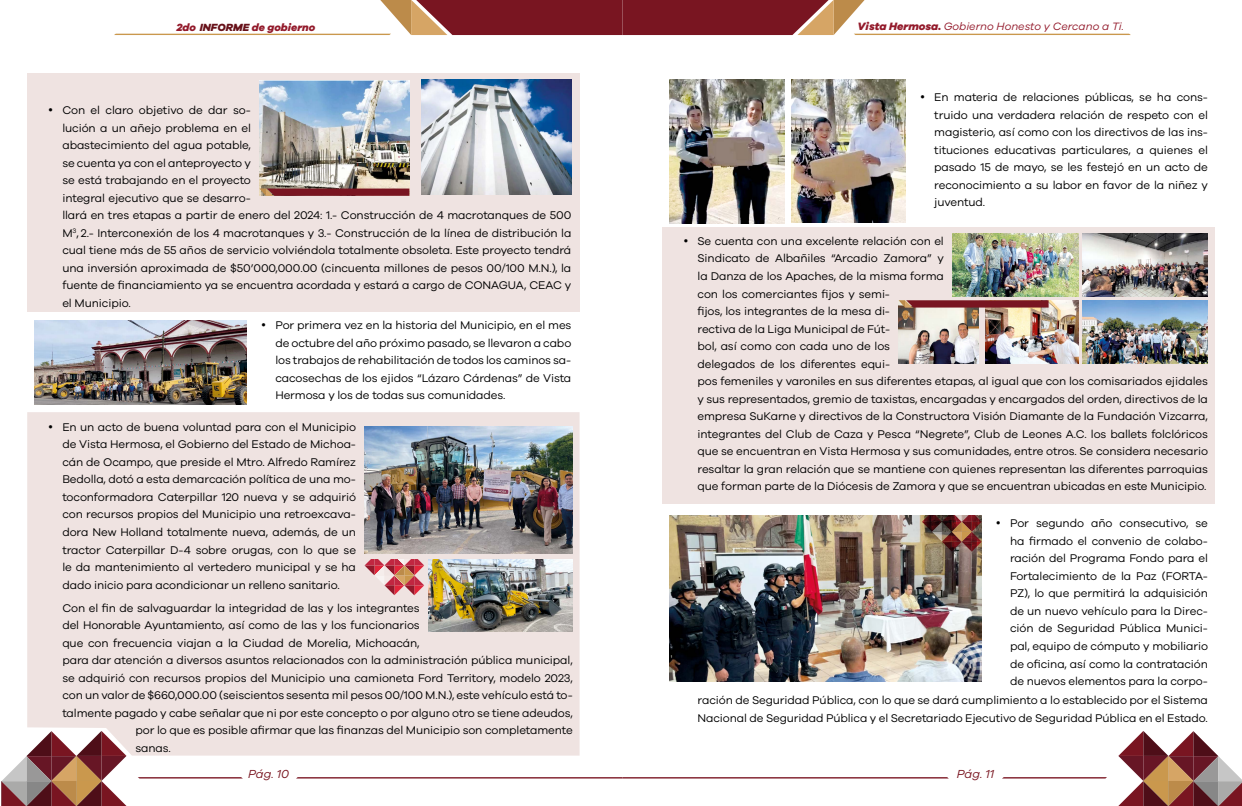
<style>
.page{position:relative;width:1242px;height:806px;background:#fff}
.page>*{position:absolute;margin:0;border:0;box-sizing:border-box;transform-origin:0 0}
.t1{font:italic 12px "Galano Grotesque";color:#791520}
.t2{font:11.5px/17.5px "Galano Grotesque";letter-spacing:-.01em;color:#000;text-align:justify}
.t3{font:italic 11px "Galano Grotesque";color:#931a2b}
.t4{font:italic 800 10.7px "Galano Grotesque";color:#931a2b}
.s1{color:#671119}
.s2{font-weight:800}
</style>
<div class="page">
<svg style="left:1px;top:755px;width:125px;height:51px;background:#9e7068"></svg>
<svg style="left:138px;top:777px;width:104px;height:1px"></svg>
<svg style="left:114px;top:0;width:1016px;height:35px"></svg>
<svg style="left:1118px;top:731px;width:124px;height:74px"></svg>
<svg style="left:1002px;top:777px;width:105px;height:1px"></svg>
<svg style="left:296px;top:777px;width:652px;height:1px"></svg>
<div style="left:662px;top:227px;width:553px;height:276px;background:#efe3e1"></div>
<div style="left:27px;top:74px;width:552px;height:238px;background:#efe3e1"></div>
<div style="left:27px;top:412px;width:552px;height:343px;background:#efe3e1"></div>
<img style="left:421px;top:79px;width:150px;height:115px">
<img style="left:259px;top:81px;width:150px;height:107px">
<img style="left:34px;top:320px;width:213px;height:84px">
<img style="left:364px;top:426px;width:209px;height:126px">
<img style="left:428px;top:559px;width:145px;height:72px">
<img style="left:792px;top:79px;width:114px;height:143px">
<img style="left:669px;top:79px;width:116px;height:144px">
<img style="left:985px;top:300px;width:93px;height:63px">
<img style="left:1082px;top:233px;width:126px;height:63px">
<img style="left:1082px;top:300px;width:126px;height:63px">
<img style="left:952px;top:233px;width:126px;height:63px">
<img style="left:898px;top:307px;width:80px;height:56px">
<img style="left:669px;top:515px;width:312px;height:166px">
<svg style="left:364px;top:559px;width:60px;height:36px;background:#d78e90"></svg>
<svg style="left:922px;top:515px;width:59px;height:36px;background:#7a4e40"></svg>
<svg style="left:259px;top:188px;width:150px;height:8px"></svg>
<svg style="left:898px;top:300px;width:150px;height:7px"></svg>
<p class="t4" style="left:176px;top:20px;width:140px">2do <span class="s1">INFORME</span> de gobierno</p>
<p class="t3" style="left:857px;top:20px;width:268px"><span class="s2">Vista Hermosa.</span> Gobierno Honesto y Cercano a Ti.</p>
<p class="t2" style="left:62px;top:101px;width:510px;text-align:left;text-indent:-14px">• Con el claro objetivo de dar so-<br>lución a un añejo problema en el<br>abastecimiento del agua potable,<br>se cuenta ya con el anteproyecto y<br>se está trabajando en el proyecto<br>integral ejecutivo que se desarro-<br>llará en tres etapas a partir de enero del 2024: 1.- Construcción de 4 macrotanques de 500<br>M<sup>3</sup>, 2.- Interconexión de los 4 macrotanques y 3.- Construcción de la línea de distribución la cual tiene más de 55 años de servicio volviéndola totalmente obsoleta. Este proyecto tendrá una inversión aproximada de $50’000,000.00 (cincuenta millones de pesos 00/100 M.N.), la fuente de financiamiento ya se encuentra acordada y estará a cargo de CONAGUA, CEAC y el Municipio.</p>
<p class="t2" style="left:275px;top:316px;width:297px;text-indent:-14px">• Por primera vez en la historia del Municipio, en el mes de octubre del año próximo pasado, se llevaron a cabo los trabajos de rehabilitación de todos los caminos sa&shy;cacosechas de los ejidos “Lázaro Cárdenas” de Vista Hermosa y los de todas sus comunidades.</p>
<p class="t2" style="left:62px;top:417px;width:295px;text-indent:-14px">• En un acto de buena voluntad para con el Municipio de Vista Hermosa, el Gobierno del Estado de Michoa&shy;cán de Ocampo, que preside el Mtro. Alfredo Ramírez Bedolla, dotó a esta demarcación política de una mo&shy;toconformadora Caterpillar 120 nueva y se adquirió con recursos propios del Municipio una retroexcava&shy;dora New Holland totalmente nueva, además, de un tractor Caterpillar D-4 sobre orugas, con lo que se le da mantenimiento al vertedero municipal y se ha dado inicio para acondicionar un relleno sanitario.</p>
<p class="t2" style="left:62px;top:598px;width:359px">Con el fin de salvaguardar la integridad de las y los integrantes</p>
<p class="t2" style="left:62px;top:616px;width:359px">del Honorable Ayuntamiento, así como de las y los funcionarios</p>
<p class="t2" style="left:62px;top:633px;width:359px">que con frecuencia viajan a la Ciudad de Morelia, Michoacán,</p>
<p class="t2" style="left:62px;top:651px;width:512px">para dar atención a diversos asuntos relacionados con la administración pública municipal,</p>
<p class="t2" style="left:62px;top:668px;width:512px">se adquirió con recursos propios del Municipio una camioneta Ford Territory, modelo 2023,</p>
<p class="t2" style="left:62px;top:686px;width:512px">con un valor de $660,000.00 (seiscientos sesenta mil pesos 00/100 M.N.), este vehículo está to-</p>
<p class="t2" style="left:62px;top:703px;width:512px">talmente pagado y cabe señalar que ni por este concepto o por alguno otro se tiene adeudos,</p>
<p class="t2" style="left:135px;top:721px;width:439px">por lo que es posible afirmar que las finanzas del Municipio son completamente</p>
<p class="t2" style="left:135px;top:738px;width:37px">sanas.</p>
<p class="t2" style="left:934px;top:88px;width:275px;text-indent:-14px">• En materia de relaciones públicas, se ha cons&shy;truido una verdadera relación de respeto con el magisterio, así como con los directivos de las ins&shy;tituciones educativas particulares, a quienes el pasado 15 de mayo, se les festejó en un acto de reconocimiento a su labor en favor de la niñez y juventud.</p>
<p class="t2" style="left:697px;top:232px;width:512px;text-align:left;text-indent:-14px">• Se cuenta con una excelente relación con el<br>Sindicato de Albañiles “Arcadio Zamora” y<br>la Danza de los Apaches, de la misma forma<br>con los comerciantes fijos y semi-<br>fijos, los integrantes de la mesa di-<br>rectiva de la Liga Municipal de Fút-<br>bol, así como con cada uno de los<br>delegados de los diferentes equi-<br>pos femeniles y varoniles en sus diferentes etapas, al igual que con los comisariados ejidales y sus representados, gremio de taxistas, encargadas y encargados del orden, directivos de la empresa SuKarne y directivos de la Constructora Visión Diamante de la Fundación Vizcarra, integrantes del Club de Caza y Pesca “Negrete”, Club de Leones A.C. los ballets folclóricos que se encuentran en Vista Hermosa y sus comunidades, entre otros. Se considera necesario resaltar la gran relación que se mantiene con quienes representan las diferentes parroquias que forman parte de la Diócesis de Zamora y que se encuentran ubicadas en este Municipio.</p>
<p class="t2" style="left:1010px;top:514px;width:199px;text-indent:-14px">• Por segundo año consecutivo, se ha firmado el convenio de colabo&shy;ración del Programa Fondo para el Fortalecimiento de la Paz (FORTA-PZ), lo que permitirá la adquisición de un nuevo vehículo para la Direc&shy;ción de Seguridad Pública Munici&shy;pal, equipo de cómputo y mobiliario de oficina, así como la contratación de nuevos elementos para la corpo-</p>
<p class="t2" style="left:697px;top:690px;width:512px">ración de Seguridad Pública, con lo que se dará cumplimiento a lo establecido por el Sistema<br>Nacional de Seguridad Pública y el Secretariado Ejecutivo de Seguridad Pública en el Estado.</p>
<p class="t1" style="left:248px;top:765px;width:43px">Pág. 10</p>
<p class="t1" style="left:956px;top:765px;width:39px">Pág. 11</p>
</div>
